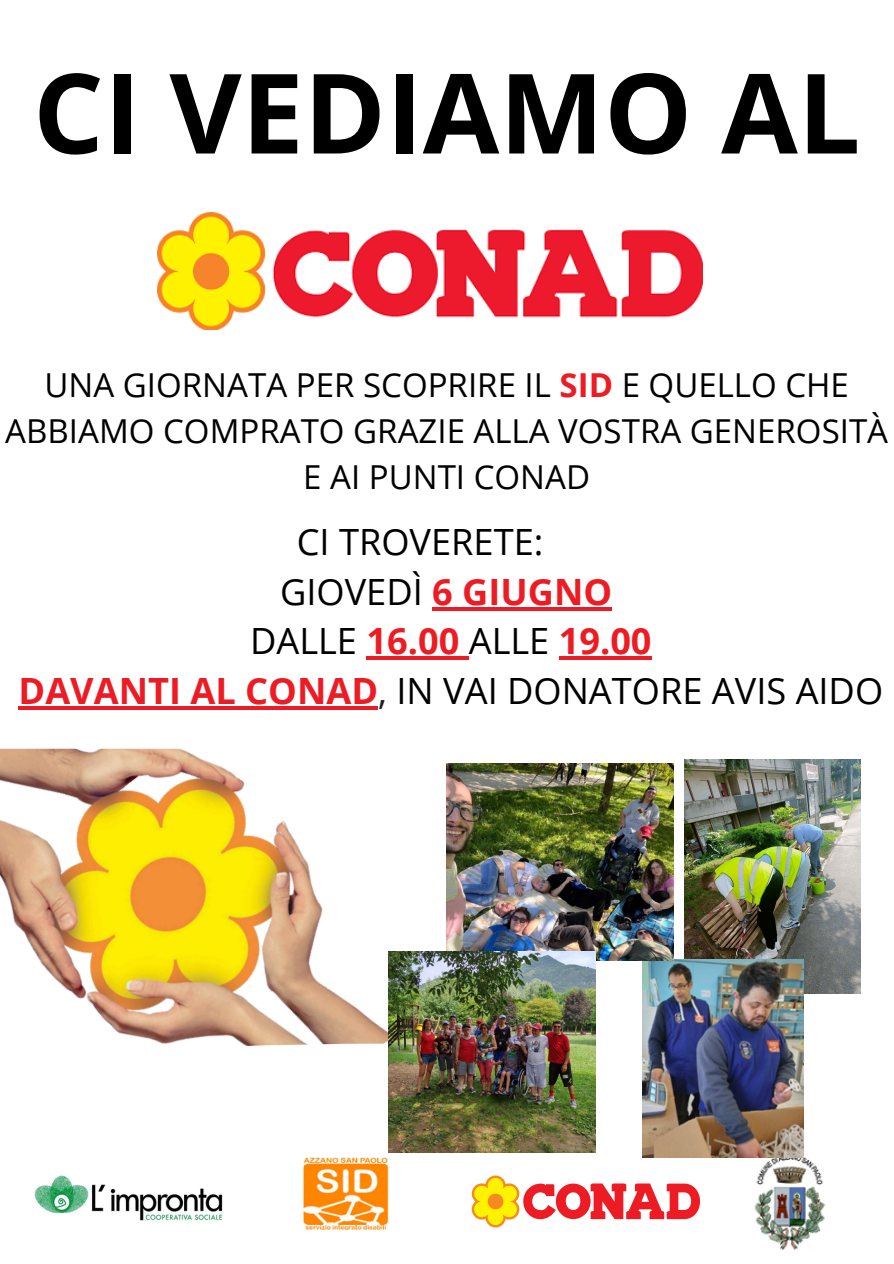
<style>
.page{position:relative;width:894px;height:1264px;background:#fff}
.page>*{position:absolute;margin:0;border:0;box-sizing:border-box;transform-origin:0 0}
.t1{font:700 111px "Open Sans";color:#000}
.t2{font:36.15px "Open Sans";color:#000}
.t3{font:700 36.15px "Open Sans";color:#ed1c24}
.t4{font:33px/46.2px "Open Sans";color:#000;text-align:center}
.s1{font-weight:700;color:#ed1c24}
.s2{font-weight:400;color:#000}
.s3{color:#231f20}
</style>
<div class="page">
<img style="left:34px;top:1175px;width:188px;height:46px">
<img style="left:304px;top:1157px;width:84px;height:72px">
<img style="left:751px;top:1152px;width:74px;height:98px">
<img style="left:157px;top:212px;width:544px;height:117px">
<hr style="left:432px;top:607px;width:180px;height:3px;background:#ed1c24">
<hr style="left:366px;top:656px;width:102px;height:4px;background:#ed1c24">
<hr style="left:558px;top:656px;width:93px;height:4px;background:#ed1c24">
<hr style="left:19px;top:706px;width:359px;height:3px;background:#ed1c24">
<img style="left:0;top:748px;width:388px;height:298px">
<svg style="left:471px;top:1175px;width:228px;height:52px"></svg>
<img style="left:684px;top:759px;width:176px;height:234px">
<img style="left:642px;top:959px;width:161px;height:198px">
<img style="left:446px;top:763px;width:227px;height:197px">
<img style="left:388px;top:951px;width:207px;height:201px">
<p class="t1" style="left:33px;top:35px;width:828px">CI VEDIAMO AL</p>
<p class="t4" style="left:5px;top:361px;width:884px">UNA GIORNATA PER SCOPRIRE IL <span class="s1">SID</span> E QUELLO CHE<br>ABBIAMO COMPRATO GRAZIE ALLA VOSTRA GENEROSITÀ<br>E AI PUNTI CONAD</p>
<p class="t2" style="left:297px;top:517px;width:248px">CI TROVERETE:</p>
<p class="t2" style="left:280px;top:566px;width:333px">GIOVEDÌ <span class="s1">6 GIUGNO</span></p>
<p class="t3" style="left:250px;top:616px;width:403px"><span class="s2">DALLE</span> 16.00 <span class="s2">ALLE</span> 19.00</p>
<p class="t2" style="left:19px;top:665px;width:865px"><span class="s1">DAVANTI AL CONAD</span><span class="s3">,</span> IN VAI DONATORE AVIS AIDO</p>
</div>
